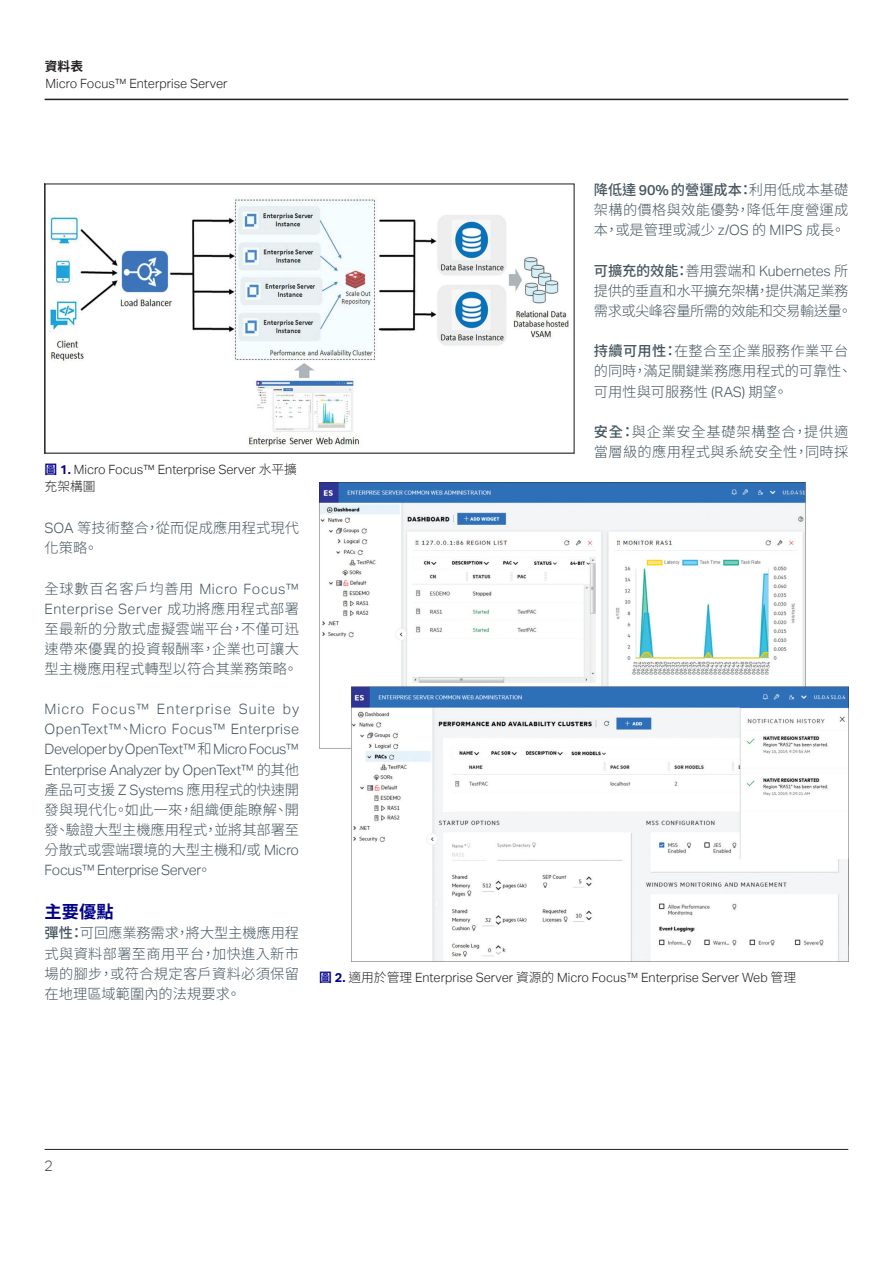
<style>
.page{position:relative;width:893px;height:1263px;background:#fff}
.page>*{position:absolute;margin:0;border:0;box-sizing:border-box;transform-origin:0 0}
.t1{font:700 17.25px "Source Han Sans TW";color:#00008b}
.t2{font:300 15px "Aktiv Grotesk";color:#45555f}
.t3{font:300 14.25px/20.1px "Source Han Sans TW";letter-spacing:.005em;color:#45555f}
.t4{font:300 14.25px/20.1px "Aktiv Grotesk";letter-spacing:-.025em;color:#45555f;text-align:justify}
.t5{font:300 14.25px/20.1px "Source Han Sans TW";letter-spacing:-.035em;color:#45555f}
.t6{font:300 12.75px/17.2px "Aktiv Grotesk";color:#231f20}
.t7{font:700 12.75px "Source Han Sans TW";color:#231f20}
.s1{font-family:"Source Han Sans TW";font-weight:700;color:#00008b}
.s2{font-weight:700;color:#00008b}
.s3{font-family:"Source Han Sans TW"}
.s4{font-family:"Aktiv Grotesk"}
.s5{font-weight:500}
.s6{font-family:"Aktiv Grotesk";font-weight:500}
</style>
<div class="page">
<hr style="left:45px;top:1149px;width:803px;height:1px;background:#231f20">
<hr style="left:45px;top:99px;width:803px;height:1px;background:#231f20">
<img style="left:49px;top:195px;width:520px;height:253px">
<img style="left:319px;top:482px;width:529px;height:480px">
<p class="t7" style="left:45px;top:59px;width:40px">資料表</p>
<p class="t6" style="left:45px;top:75px;width:184px">Micro Focus™ Enterprise Server</p>
<p class="t6" style="left:45px;top:461px;width:254px"><span class="s1">圖</span> <span class="s2">1.</span> Micro Focus™ Enterprise Server <span class="s3">水平擴充架構圖</span></p>
<p class="t3" style="left:45px;top:518px;width:256px"><span class="s4">SOA</span> 等技術整合，從而促成應用程式現代化策略。</p>
<p class="t3" style="left:45px;top:579px;width:256px;text-align:justify">全球數百名客戶均善用 <span class="s4">Micro Focus™ Enterprise Server</span> 成功將應用程式部署至最新的分散式虛擬雲端平台，不僅可迅速帶來優異的投資報酬率，企業也可讓大型主機應用程式轉型以符合其業務策略。</p>
<p class="t4" style="left:45px;top:699px;width:256px">Micro Focus™ Enterprise Suite by OpenText™<span class="s3">、</span>Micro Focus™ Enterprise Developer by OpenText™ <span class="s3">和</span> Micro Focus™ Enterprise Analyzer by OpenText™ <span class="s3">的其他產品可支援</span> Z Systems <span class="s3">應用程式的快速開發與現代化。如此一來，組織便能瞭解、開發、驗證大型主機應用程式，並將其部署至分散式或雲端環境的大型主機和</span>/<span class="s3">或</span> Micro Focus™ Enterprise Server<span class="s3">。</span></p>
<h2 class="t1" style="left:45px;top:902px;width:71px">主要優點</h2>
<p class="t3" style="left:45px;top:923px;width:256px;text-align:justify"><span class="s5">彈性：</span>可回應業務需求，將大型主機應用程式與資料部署至商用平台，加快進入新市場的腳步，或符合規定客戶資料必須保留在地理區域範圍內的法規要求。</p>
<p class="t3" style="left:594px;top:180px;width:256px;text-align:justify"><span class="s5">降低達</span> <span class="s6">90%</span> <span class="s5">的營運成本：</span>利用低成本基礎架構的價格與效能優勢，降低年度營運成本，或是管理或減少 <span class="s4">z/OS</span> 的 <span class="s4">MIPS</span> 成長。</p>
<p class="t5" style="left:594px;top:261px;width:259px"><span class="s5">可擴充的效能：</span>善用雲端和 <span class="s4">Kubernetes</span> 所提供的垂直和水平擴充架構，提供滿足業務需求或尖峰容量所需的效能和交易輸送量。</p>
<p class="t3" style="left:594px;top:341px;width:259px"><span class="s5">持續可用性：</span>在整合至企業服務作業平台的同時，滿足關鍵業務應用程式的可靠性、可用性與可服務性 <span class="s4">(RAS)</span> 期望。</p>
<p class="t3" style="left:594px;top:422px;width:256px"><span class="s5">安全：</span>與企業安全基礎架構整合，提供適當層級的應用程式與系統安全性，同時採</p>
<p class="t6" style="left:319px;top:969px;width:478px"><span class="s1">圖</span> <span class="s2">2.</span> <span class="s3">適用於管理</span> Enterprise Server <span class="s3">資源的</span> Micro Focus™ Enterprise Server Web <span class="s3">管理</span></p>
<p class="t2" style="left:44px;top:1157px;width:10px">2</p>
</div>
